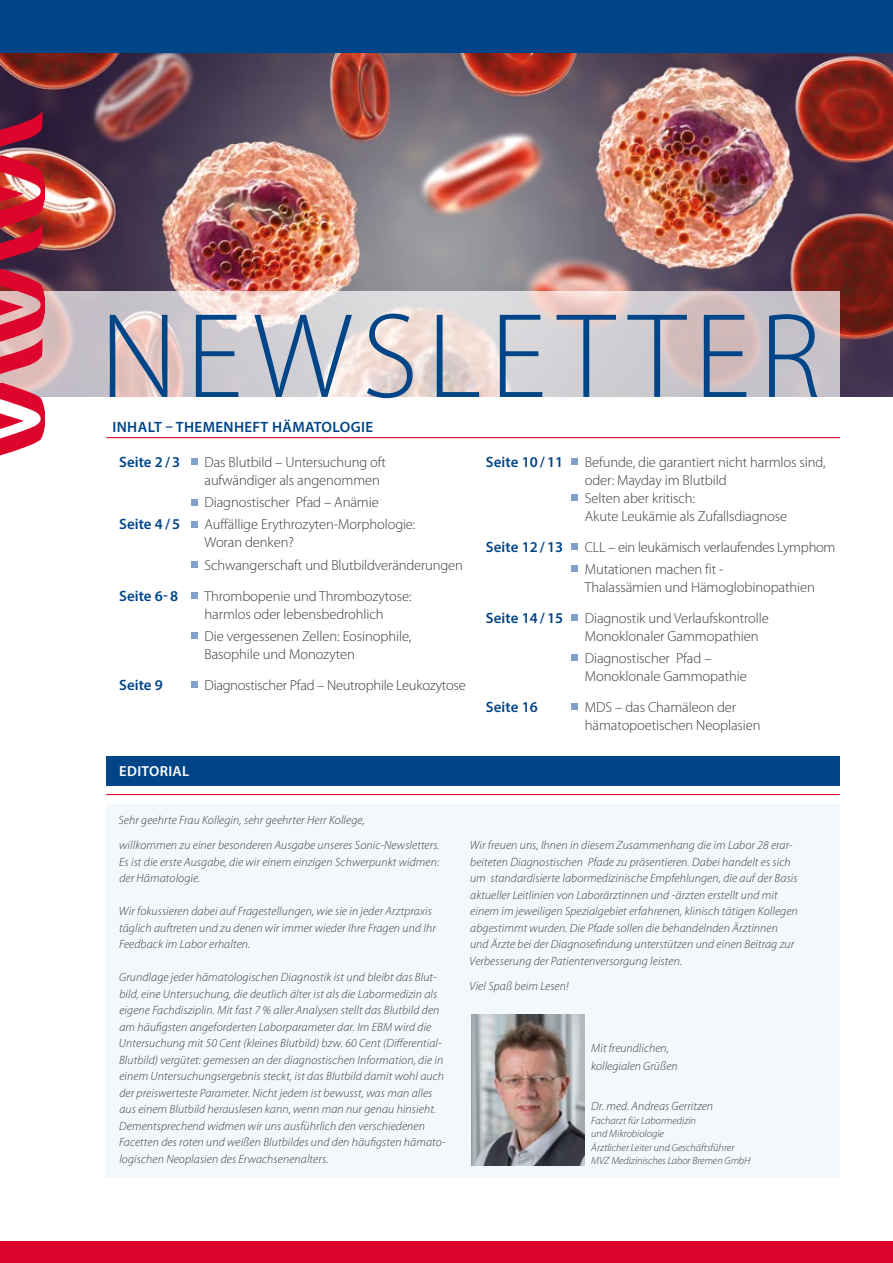
<style>
.page{position:relative;width:893px;height:1263px;background:#fff}
.page>*{position:absolute;margin:0;border:0;box-sizing:border-box;transform-origin:0 0}
.t1{font:300 121.8px "Myriad Pro";letter-spacing:.07em;color:#004587}
.t2{font:600 15px "Myriad Pro";letter-spacing:.005em;color:#004587}
.t3{font:600 15px "Myriad Pro";letter-spacing:.025em;color:#004587}
.t4{font:300 14.55px/18px "Myriad Pro";letter-spacing:-.005em;color:#3c3c3b}
.t5{font:600 14.55px "Myriad Pro";letter-spacing:.025em;color:#fff}
.t6{font:italic 300 12px/16.5px "Myriad Pro";letter-spacing:.01em;color:#3c3c3b}
.t7{font:italic 300 10.5px/13.5px "Myriad Pro";color:#3c3c3b}
</style>
<div class="page">
<div style="left:106px;top:804px;width:734px;height:374px;background:#f3f8fc"></div>
<div style="left:106px;top:756px;width:734px;height:30px;background:#004587"></div>
<hr style="left:106px;top:794px;width:734px;height:1px;background:#dd052b">
<img style="left:0;top:53px;width:893px;height:344px">
<img style="left:471px;top:1014px;width:113px;height:151px">
<svg style="left:191px;top:459px;width:6px;height:6px"></svg>
<svg style="left:191px;top:499px;width:6px;height:6px"></svg>
<svg style="left:191px;top:521px;width:6px;height:6px"></svg>
<div style="left:191px;top:561px;width:6px;height:7px;background:#81a0ca"></div>
<svg style="left:191px;top:592px;width:6px;height:6px"></svg>
<div style="left:191px;top:632px;width:6px;height:7px;background:#81a0ca"></div>
<div style="left:191px;top:681px;width:6px;height:7px;background:#81a0ca"></div>
<div style="left:571px;top:459px;width:7px;height:6px;background:#81a0ca"></div>
<div style="left:571px;top:495px;width:7px;height:6px;background:#81a0ca"></div>
<div style="left:571px;top:543px;width:7px;height:7px;background:#81a0ca"></div>
<div style="left:571px;top:566px;width:7px;height:6px;background:#81a0ca"></div>
<div style="left:571px;top:614px;width:7px;height:7px;background:#81a0ca"></div>
<div style="left:571px;top:655px;width:7px;height:6px;background:#81a0ca"></div>
<div style="left:571px;top:703px;width:7px;height:7px;background:#81a0ca"></div>
<hr style="left:106px;top:437px;width:734px;height:1px;background:#dd052b">
<div style="left:0;top:0;width:893px;height:53px;background:#004587"></div>
<div style="left:0;top:1242px;width:893px;height:21px;background:#dd052b"></div>
<svg style="left:44px;top:292px;width:796px;height:105px;background:#d9cdce"></svg>
<img style="left:0;top:111px;width:44px;height:345px">
<h1 class="t1" style="left:100px;top:289px;width:722px">NEWSLETTER</h1>
<p class="t3" style="left:112px;top:417px;width:262px">INHALT – THEMENHEFT HÄMATOLOGIE</p>
<p class="t2" style="left:119px;top:452px;width:63px">Seite 2 / 3</p>
<p class="t4" style="left:205px;top:453px;width:183px">Das Blutbild – Untersuchung oft aufwändiger als angenommen</p>
<p class="t4" style="left:205px;top:494px;width:176px">Diagnostischer Pfad – Anämie</p>
<p class="t2" style="left:119px;top:515px;width:63px">Seite 4 / 5</p>
<p class="t4" style="left:205px;top:516px;width:212px">Auffällige Erythrozyten-Morphologie:<br>Woran denken?</p>
<p class="t4" style="left:205px;top:556px;width:260px">Schwangerschaft und Blutbildveränderungen</p>
<p class="t2" style="left:119px;top:586px;width:61px">Seite 6- 8</p>
<p class="t4" style="left:205px;top:587px;width:209px">Thrombopenie und Thrombozytose: harmlos oder lebensbedrohlich</p>
<p class="t4" style="left:205px;top:627px;width:208px">Die vergessenen Zellen: Eosinophile,<br>Basophile und Monozyten</p>
<p class="t2" style="left:119px;top:675px;width:45px">Seite 9</p>
<p class="t4" style="left:205px;top:676px;width:263px">Diagnostischer Pfad – Neutrophile Leukozytose</p>
<p class="t5" style="left:119px;top:762px;width:72px">EDITORIAL</p>
<p class="t2" style="left:486px;top:452px;width:79px">Seite 10 / 11</p>
<p class="t4" style="left:585px;top:453px;width:242px">Befunde, die garantiert nicht harmlos sind, oder: Mayday im Blutbild<br>Selten aber kritisch:<br>Akute Leukämie als Zufallsdiagnose</p>
<p class="t2" style="left:486px;top:537px;width:79px">Seite 12 / 13</p>
<p class="t4" style="left:585px;top:536px;width:252px;line-height:22.2px">CLL – ein leukämisch verlaufendes Lymphom<br>Mutationen machen fit -</p>
<p class="t4" style="left:585px;top:578px;width:232px">Thalassämien und Hämoglobinopathien</p>
<p class="t2" style="left:486px;top:608px;width:79px">Seite 14 / 15</p>
<p class="t4" style="left:585px;top:609px;width:186px">Diagnostik und Verlaufskontrolle<br>Monoklonaler Gammopathien</p>
<p class="t4" style="left:585px;top:649px;width:163px">Diagnostischer Pfad –<br>Monoklonale Gammopathie</p>
<p class="t2" style="left:486px;top:697px;width:54px">Seite 16</p>
<p class="t4" style="left:585px;top:698px;width:177px">MDS – das Chamäleon der hämatopoetischen Neoplasien</p>
<p class="t6" style="left:118px;top:808px;width:323px;line-height:25px">Sehr geehrte Frau Kollegin, sehr geehrter Herr Kollege,<br>willkommen zu einer besonderen Ausgabe unseres Sonic-Newsletters.</p>
<p class="t6" style="left:119px;top:854px;width:322px">Es ist die erste Ausgabe, die wir einem einzigen Schwerpunkt widmen: der Hämatologie.</p>
<p class="t6" style="left:119px;top:903px;width:318px">Wir fokussieren dabei auf Fragestellungen, wie sie in jeder Arztpraxis täglich auftreten und zu denen wir immer wieder Ihre Fragen und Ihr<br>Feedback im Labor erhalten.</p>
<p class="t6" style="left:119px;top:969px;width:328px">Grundlage jeder hämatologischen Diagnostik ist und bleibt das Blut&shy;bild, eine Untersuchung, die deutlich älter ist als die Labormedizin als eigene Fachdisziplin. Mit fast 7 % aller Analysen stellt das Blutbild den am häufigsten angeforderten Laborparameter dar. Im EBM wird die Untersuchung mit 50 Cent (kleines Blutbild) bzw. 60 Cent (Differential-Blutbild) vergütet: gemessen an der diagnostischen Information, die in einem Untersuchungsergebnis steckt, ist das Blutbild damit wohl auch der preiswerteste Parameter. Nicht jedem ist bewusst, was man alles aus einem Blutbild herauslesen kann, wenn man nur genau hinsieht.<br>Dementsprechend widmen wir uns ausführlich den verschiedenen Facetten des roten und weißen Blutbildes und den häufigsten hämato&shy;logischen Neoplasien des Erwachsenenalters.</p>
<p class="t6" style="left:470px;top:837px;width:330px">Wir freuen uns, Ihnen in diesem Zusammenhang die im Labor 28 erar&shy;beiteten Diagnostischen Pfade zu präsentieren. Dabei handelt es sich um standardisierte labormedizinische Empfehlungen, die auf der Basis aktueller Leitlinien von Laborärztinnen und -ärzten erstellt und mit einem im jeweiligen Spezialgebiet erfahrenen, klinisch tätigen Kollegen abgestimmt wurden. Die Pfade sollen die behandelnden Ärztinnen und Ärzte bei der Diagnosefindung unterstützen und einen Beitrag zur Verbesserung der Patientenversorgung leisten.</p>
<p class="t6" style="left:470px;top:978px;width:101px">Viel Spaß beim Lesen!</p>
<p class="t6" style="left:591px;top:1039px;width:88px;line-height:18px">Mit freundlichen, kollegialen Grüßen</p>
<p class="t6" style="left:591px;top:1098px;width:123px">Dr. med. Andreas Gerritzen</p>
<p class="t7" style="left:591px;top:1114px;width:161px">Facharzt für Labormedizin<br>und Mikrobiologie<br>Ärztlicher Leiter und Geschäftsführer<br>MVZ Medizinisches Labor Bremen GmbH</p>
</div>
